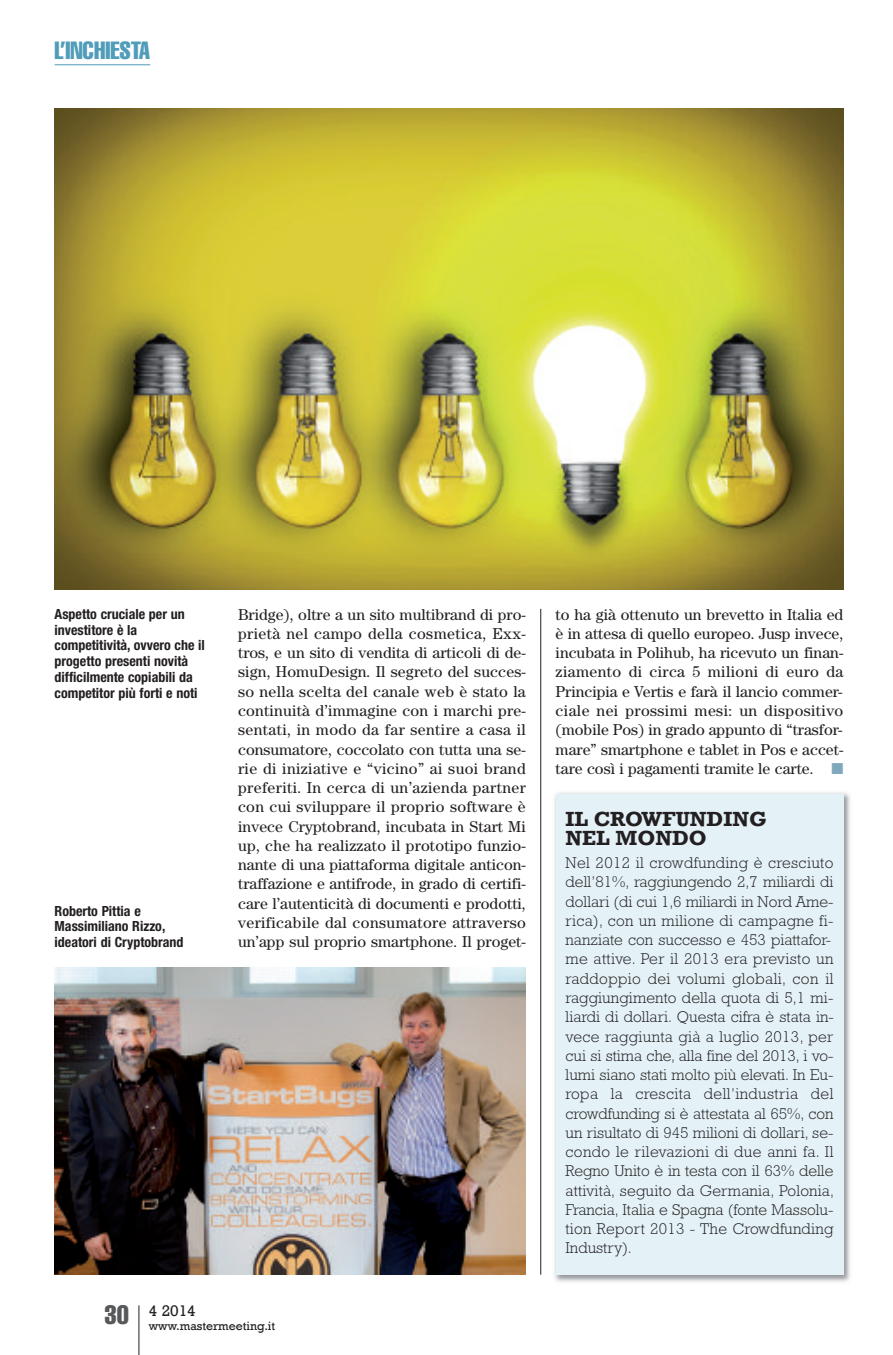
<style>
.page{position:relative;width:893px;height:1355px;background:#fff}
.page>*{position:absolute;margin:0;border:0;box-sizing:border-box;transform-origin:0 0}
.t1{font:extra-condensed 24.5px "Helvetica";color:#509cb9}
.t2{font:700 21px/19.2px "Rockwell";color:#231f20}
.t3{font:15.75px/19.2px "Century";color:#231f20;text-align:justify}
.t4{font:300 15.75px/19.2px "Rockwell";letter-spacing:.005em;color:#231f20}
.t5{font:15.75px "Rockwell";color:#231f20}
.t6{font:700 condensed 14px/15.8px "Helvetica Neue";color:#231f20}
.t7{font:12.25px "Rockwell";color:#231f20}
.s1{color:#7fa8bc}
</style>
<div class="page">
<hr style="left:138px;top:1305px;width:1px;height:49px;background:#231f20">
<hr style="left:55px;top:64px;width:95px;height:1px;background:#509cb9">
<hr style="left:540px;top:609px;width:1px;height:665px;background:#231f20">
<img style="left:55px;top:967px;width:471px;height:307px">
<img style="left:554px;top:792px;width:296px;height:490px">
<div style="left:556px;top:793px;width:287px;height:481px;background:#e4f2f8"></div>
<img style="left:55px;top:108px;width:788px;height:482px">
<h1 class="t1" style="left:55px;top:42px;width:97px">L’INCHIESTA</h1>
<p class="t6" style="left:55px;top:607px;width:152px">Aspetto cruciale per un investitore è la competitività, ovvero che il progetto presenti novità difficilmente copiabili da competitor più forti e noti</p>
<p class="t6" style="left:55px;top:903px;width:131px">Roberto Pittia e<br>Massimiliano Rizzo, ideatori di Cryptobrand</p>
<p class="t3" style="left:238px;top:606px;width:289px">Bridge), oltre a un sito multibrand di pro&shy;prietà nel campo della cosmetica, Exx&shy;tros, e un sito di vendita di articoli di de&shy;sign, HomuDesign. Il segreto del succes&shy;so nella scelta del canale web è stato la continuità d’immagine con i marchi pre&shy;sentati, in modo da far sentire a casa il consumatore, coccolato con tutta una se&shy;rie di iniziative e “vicino” ai suoi brand preferiti. In cerca di un’azienda partner con cui sviluppare il proprio software è invece Cryptobrand, incubata in Start Mi up, che ha realizzato il prototipo funzio&shy;nante di una piattaforma digitale anticon&shy;traffazione e antifrode, in grado di certifi&shy;care l’autenticità di documenti e prodotti, verificabile dal consumatore attraverso un’app sul proprio smartphone. Il proget-</p>
<p class="t3" style="left:556px;top:606px;width:289px">to ha già ottenuto un brevetto in Italia ed è in attesa di quello europeo. Jusp invece, incubata in Polihub, ha ricevuto un finan&shy;ziamento di circa 5 milioni di euro da Principia e Vertis e farà il lancio commer&shy;ciale nei prossimi mesi: un dispositivo (mobile Pos) in grado appunto di “trasfor&shy;mare” smartphone e tablet in Pos e accet&shy;tare così i pagamenti tramite le carte. <span class="s1">■</span></p>
<h2 class="t2" style="left:566px;top:809px;width:203px">IL CROWFUNDING<br>NEL MONDO</h2>
<p class="t4" style="left:566px;top:854px;width:270px">Nel 2012 il crowdfunding è cresciuto dell’81%, raggiungendo 2,7 miliardi di dollari (di cui 1,6 miliardi in Nord Ame&shy;rica), con un milione di campagne fi&shy;nanziate con successo e 453 piattafor&shy;me attive. Per il 2013 era previsto un raddoppio dei volumi globali, con il raggiungimento della quota di 5,1 mi&shy;liardi di dollari. Questa cifra è stata in&shy;vece raggiunta già a luglio 2013, per cui si stima che, alla fine del 2013, i vo&shy;lumi siano stati molto più elevati. In Eu&shy;ropa la crescita dell’industria del crowdfunding si è attestata al 65%, con un risultato di 945 milioni di dollari, se&shy;condo le rilevazioni di due anni fa. Il Regno Unito è in testa con il 63% delle attività, seguito da Germania, Polonia, Francia, Italia e Spagna (fonte Massolu&shy;tion Report 2013 - The Crowdfunding Industry).</p>
<p class="t7" style="left:105px;top:1318px;width:172px"><sup>30</sup> www.mastermeeting.it</p>
<p class="t5" style="left:149px;top:1300px;width:49px">4 2014</p>
</div>
